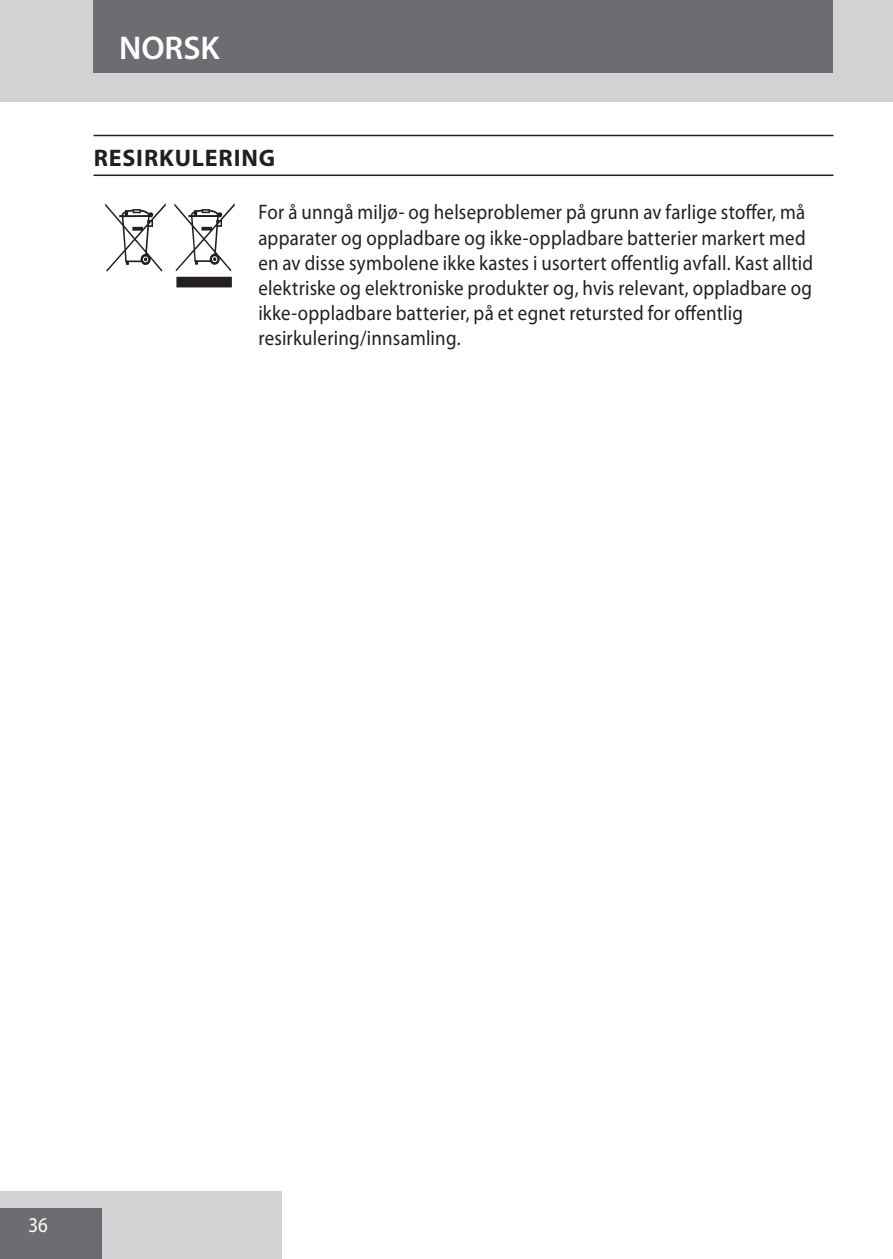
<style>
.page{position:relative;width:893px;height:1259px;background:#fff}
.page>*{position:absolute;margin:0;border:0;box-sizing:border-box;transform-origin:0 0}
.default{font:120px "Myriad Mine";color:#231f20;scale:.9 1}
.t1{font:600 33px "Myriad Pro";color:#fff}
.t2{font:700 24px "Myriad Pro";letter-spacing:.035em;color:#231f20}
.default-2{font:21px/25.2px "Myriad Pro";letter-spacing:.015em;color:#231f20;scale:.9 1}
.t3{font:21px "Myriad Pro";color:#fff;scale:.9 1}
</style>
<div class="page">
<div style="left:0;top:0;width:893px;height:102px;background:#d1d2d4"></div>
<div style="left:0;top:1191px;width:282px;height:68px;background:#d1d2d4"></div>
<div style="left:0;top:1208px;width:102px;height:51px;background:#6c6d70"></div>
<div style="left:94px;top:0;width:739px;height:73px;background:#6c6d70"></div>
<hr style="left:94px;top:135px;width:739px;height:1px;background:#231f20">
<hr style="left:94px;top:174px;width:739px;height:2px;background:#231f20">
<p class="t1" style="left:119px;top:27px;width:102px">NORSK</p>
<p class="t2" style="left:94px;top:142px;width:183px">RESIRKULERING</p>
<p class="default" style="left:105px;top:186px;width:151px">W</p>
<p class="default-2" style="left:258px;top:199px;width:618px">For å unngå miljø- og helseproblemer på grunn av farlige stoffer, må apparater og oppladbare og ikke-oppladbare batterier markert med en av disse symbolene ikke kastes i usortert offentlig avfall. Kast alltid elektriske og elektroniske produkter og, hvis relevant, oppladbare og ikke-oppladbare batterier, på et egnet retursted for offentlig resirkulering/innsamling.</p>
<p class="t3" style="left:29px;top:1212px;width:23px">36</p>
</div>
